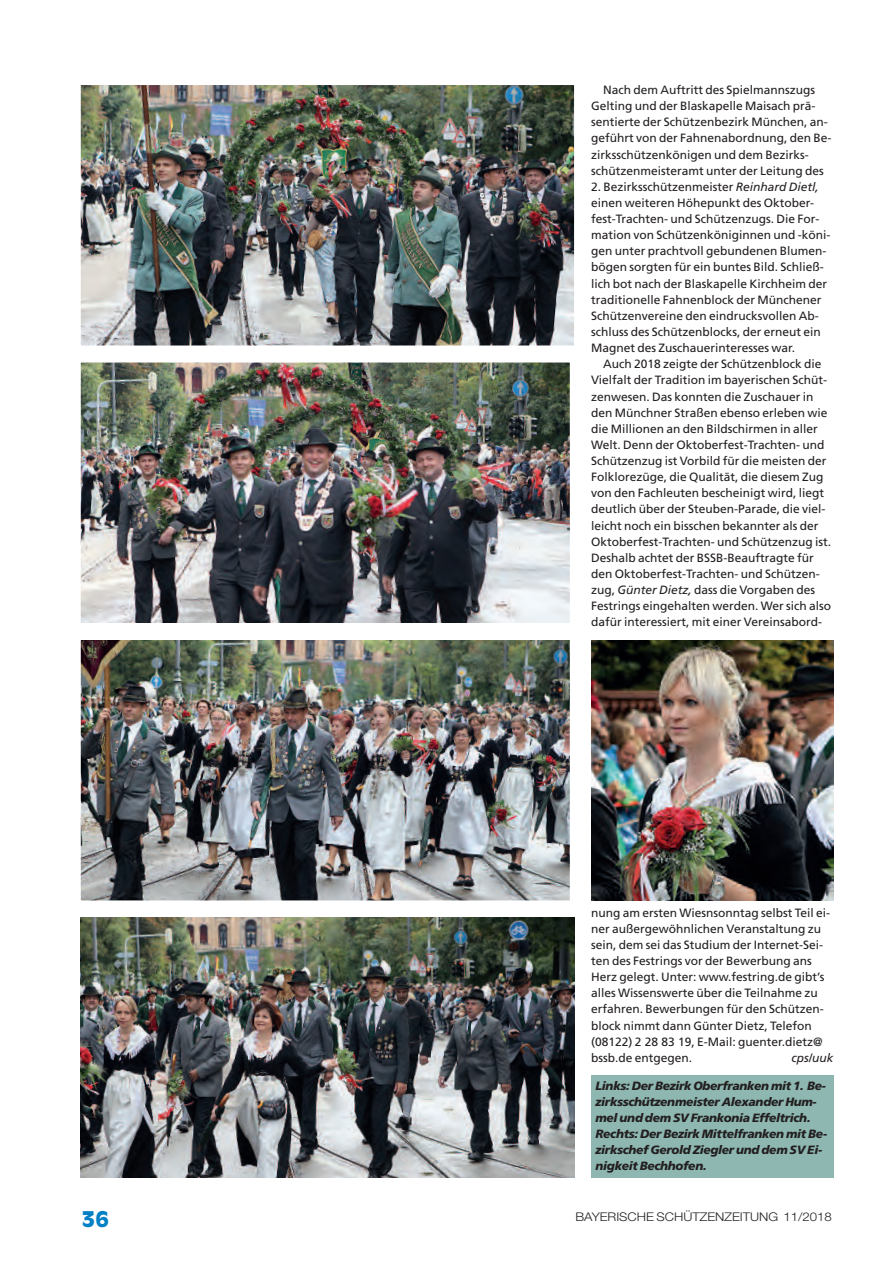
<style>
.page{position:relative;width:893px;height:1263px;background:#fff}
.page>*{position:absolute;margin:0;border:0;box-sizing:border-box;transform-origin:0 0}
.t1{font:900 21px "Antique Olive LT";color:#0080c5}
.t2{font:12px/16.2px "Frutiger LT";color:#231f20}
.t3{font:italic 900 12px/15.9px "Frutiger LT";letter-spacing:-.025em;color:#231f20}
.t4{font:300 12px "Helvetica Neue LT";color:#231f20;scale:1.1 1}
.t5{font:italic 12px "Frutiger LT";color:#231f20}
.s1{font-style:italic}
</style>
<div class="page">
<img style="left:82px;top:86px;width:491px;height:259px">
<div style="left:79px;top:83px;width:497px;height:265px;border:2px solid #fff"></div>
<img style="left:82px;top:363px;width:487px;height:259px">
<div style="left:79px;top:360px;width:493px;height:265px;border:2px solid #fff"></div>
<img style="left:82px;top:641px;width:487px;height:258px">
<div style="left:79px;top:638px;width:493px;height:264px;border:2px solid #fff"></div>
<img style="left:81px;top:917px;width:493px;height:261px">
<div style="left:591px;top:1076px;width:242px;height:102px;background:#8db7b0"></div>
<img style="left:591px;top:640px;width:242px;height:260px">
<p class="t2" style="left:591px;top:83px;width:242px;text-indent:12px">Nach dem Auftritt des Spielmannszugs Gelting und der Blaskapelle Maisach prä&shy;sentierte der Schützenbezirk München, an&shy;geführt von der Fahnenabordnung, den Be&shy;zirksschützenkönigen und dem Bezirks&shy;schützenmeisteramt unter der Leitung des</p>
<p class="t2" style="left:591px;top:179px;width:241px">2. Bezirksschützenmeister <span class="s1">Reinhard Dietl, </span>einen weiteren Höhepunkt des Oktober&shy;fest-Trachten- und Schützenzugs. Die For&shy;mation von Schützenköniginnen und -köni&shy;gen unter prachtvoll gebundenen Blumen&shy;bögen sorgten für ein buntes Bild. Schließ&shy;lich bot nach der Blaskapelle Kirchheim der traditionelle Fahnenblock der Münchener Schützenvereine den eindrucksvollen Ab&shy;schluss des Schützenblocks, der erneut ein Magnet des Zuschauerinteresses war.</p>
<p class="t2" style="left:591px;top:357px;width:242px;text-indent:12px">Auch 2018 zeigte der Schützenblock die Vielfalt der Tradition im bayerischen Schüt&shy;zenwesen. Das konnten die Zuschauer in den Münchner Straßen ebenso erleben wie die Millionen an den Bildschirmen in aller Welt. Denn der Oktoberfest-Trachten- und Schützenzug ist Vorbild für die meisten der Folklorezüge, die Qualität, die diesem Zug von den Fachleuten bescheinigt wird, liegt deutlich über der Steuben-Parade, die viel&shy;leicht noch ein bisschen bekannter als der Oktoberfest-Trachten- und Schützenzug ist.<br>Deshalb achtet der BSSB-Beauftragte für den Oktoberfest-Trachten- und Schützen&shy;zug, <span class="s1">Günter Dietz,</span> dass die Vorgaben des Festrings eingehalten werden. Wer sich also dafür interessiert, mit einer Vereinsabord-</p>
<p class="t2" style="left:591px;top:905px;width:241px">nung am ersten Wiesnsonntag selbst Teil ei&shy;ner außergewöhnlichen Veranstaltung zu sein, dem sei das Studium der Internet-Sei&shy;ten des Festrings vor der Bewerbung ans Herz gelegt. Unter: www.festring.de gibt’s alles Wissenswerte über die Teilnahme zu erfahren. Bewerbungen für den Schützen&shy;block nimmt dann Günter Dietz, Telefon (08122) 2 28 83 19, E-Mail: guenter.dietz@ bssb.de entgegen.</p>
<p class="t5" style="left:791px;top:1053px;width:44px">cps/uuk</p>
<p class="t3" style="left:596px;top:1079px;width:233px">Links: Der Bezirk Oberfranken mit 1. Be&shy;zirksschützenmeister Alexander Hum&shy;mel und dem SV Frankonia Effeltrich.<br>Rechts: Der Bezirk Mittelfranken mit Be&shy;zirkschef Gerold Ziegler und dem SV Ei&shy;nigkeit Bechhofen.</p>
<h1 class="t1" style="left:82px;top:1211px;width:28px">36</h1>
<p class="t4" style="left:575px;top:1213px;width:235px">BAYERISCHE SCHÜTZENZEITUNG 11/2018</p>
</div>
